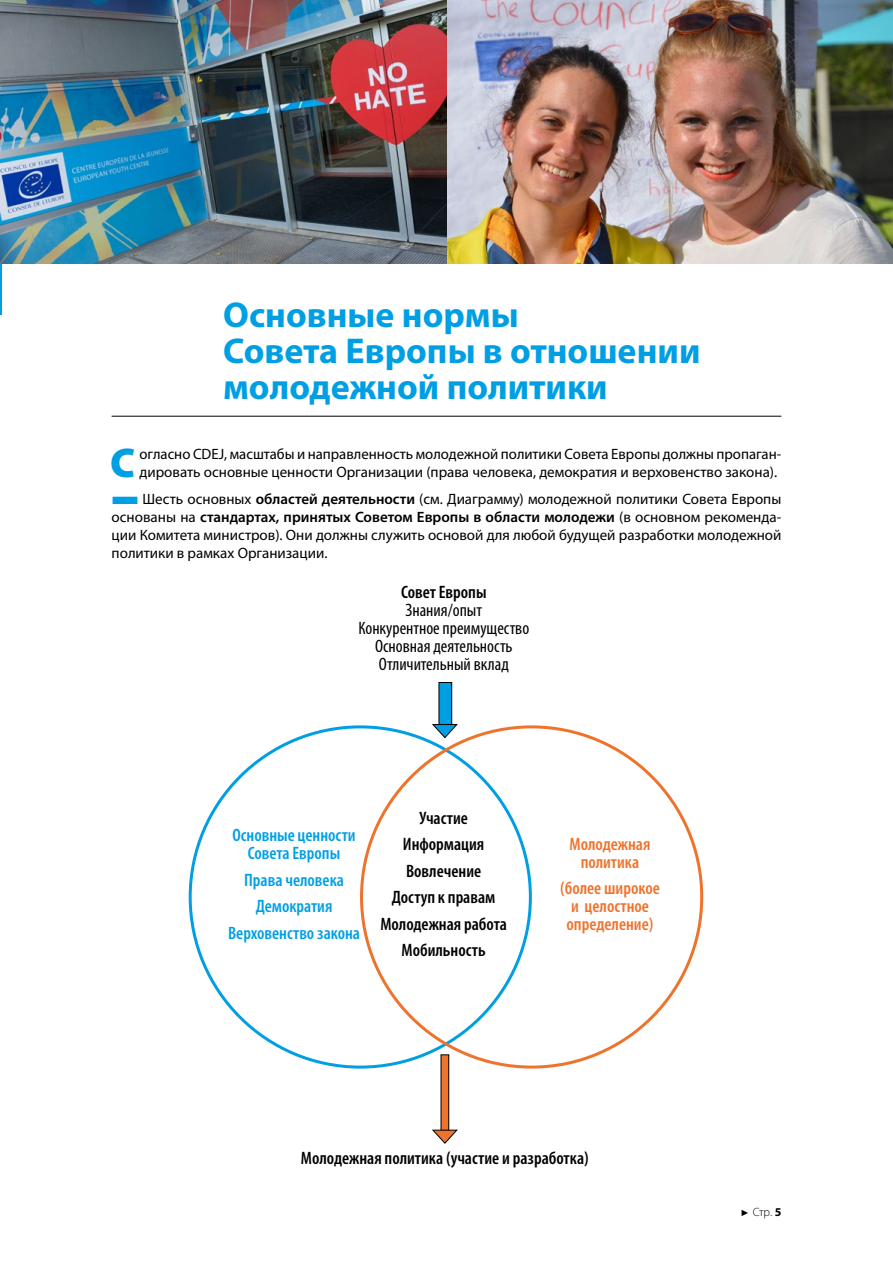
<style>
.page{position:relative;width:893px;height:1263px;background:#fff}
.page>*{position:absolute;margin:0;border:0;box-sizing:border-box;transform-origin:0 0}
.t1{font:900 41.7px "Myriad Pro";color:#009fe3}
.t2{font:700 36px/36px "Myriad Pro";color:#009fe3}
.t3{font:600 condensed 18px/26.5px "Myriad Pro";color:#000;text-align:center}
.t4{font:condensed 18px/18px "Myriad Pro";color:#000;text-align:center}
.t5{font:600 condensed 18px/26.5px "Myriad Pro";color:#009fe3;text-align:center}
.t6{font:600 condensed 18px/18px "Myriad Pro";color:#ee732c;text-align:center}
.t7{font:15px/18px "Myriad Pro";color:#000}
.t8{font:300 12px "Myriad Pro";color:#000}
.s1{color:#009fe3}
.s2{font-weight:600}
.s3{font-family:"Arial";font-weight:400;font-size:9px}
.s4{font-weight:700}
</style>
<div class="page">
<hr style="left:0;top:0;width:1px;height:315px;background:#009fe3">
<hr style="left:112px;top:416px;width:669px;height:1px;background:#000">
<div style="left:439px;top:682px;width:13px;height:43px;background:#009fe3"></div>
<div style="left:439px;top:682px;width:13px;height:43px;border:1px solid #000"></div>
<svg style="left:432px;top:724px;width:26px;height:15px"></svg>
<div style="left:441px;top:1055px;width:8px;height:75px;background:#ee732c"></div>
<svg style="left:432px;top:1129px;width:26px;height:15px"></svg>
<img style="left:0;top:0;width:893px;height:264px">
<h2 class="t2" style="left:223px;top:295px;width:479px">Основные нормы<br>Совета Европы в отношении молодежной политики</h2>
<h1 class="t1" style="left:110px;top:435px;width:27px">С</h1>
<p class="t7" style="left:139px;top:445px;width:643px">огласно CDEJ, масштабы и направленность молодежной политики Совета Европы должны пропаган&shy;дировать основные ценности Организации (права человека, демократия и верховенство закона).</p>
<p class="t7" style="left:112px;top:490px;width:671px;text-align:justify"><span class="s1">■</span>Шесть основных <span class="s2">областей деятельности</span> (см. Диаграмму) молодежной политики Совета Европы основаны на <span class="s2">стандартах, принятых Советом Европы в области молодежи</span> (в основном рекоменда&shy;ции Комитета министров). Они должны служить основой для любой будущей разработки молодежной политики в рамках Организации.</p>
<p class="t3" style="left:401px;top:579px;width:87px">Совет Европы</p>
<p class="t4" style="left:358px;top:601px;width:172px">Знания/опыт<br>Конкурентное преимущество<br>Основная деятельность<br>Отличительный вклад</p>
<p class="t5" style="left:232px;top:826px;width:125px;line-height:18px">Основные ценности<br>Совета Европы</p>
<p class="t5" style="left:228px;top:866px;width:134px">Права человека<br>Демократия<br>Верховенство закона</p>
<p class="t3" style="left:380px;top:804px;width:128px">Участие<br>Информация<br>Вовлечение<br>Доступ к правам<br>Молодежная работа<br>Мобильность</p>
<p class="t6" style="left:570px;top:834px;width:82px">Молодежная политика</p>
<p class="t6" style="left:560px;top:879px;width:101px">(более широкое и целостное определение)</p>
<p class="t3" style="left:301px;top:1144px;width:289px">Молодежная политика (участие и разработка)</p>
<p class="t8" style="left:740px;top:1205px;width:42px"><span class="s3">►</span> Стр. <span class="s4">5</span></p>
</div>
